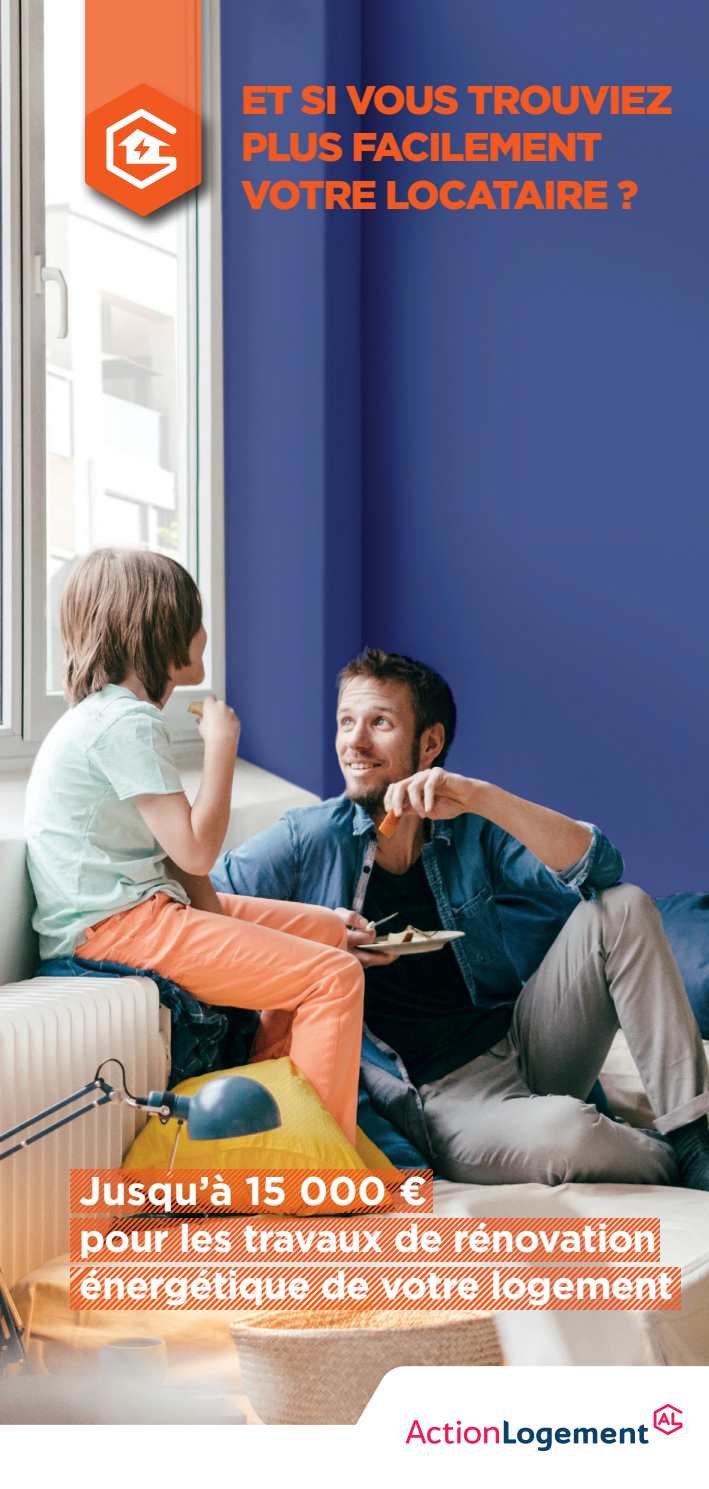
<style>
.page{position:relative;width:709px;height:1489px;background:#fff}
.page>*{position:absolute;margin:0;border:0;box-sizing:border-box;transform-origin:0 0}
.t1{font:900 40px/47.5px "Gotham";letter-spacing:-.04em;color:#f15921}
.t2{font:700 40px "Gotham";color:#fff}
.t3{font:700 38.75px/46.5px "Gotham";letter-spacing:-.02em;color:#fff}
</style>
<div class="page">
<img style="left:0;top:0;width:709px;height:1365px">
<svg style="left:0;top:1365px;width:709px;height:87px"></svg>
<svg style="left:405px;top:1403px;width:277px;height:47px"></svg>
<img style="left:71px;top:1169px;width:361px;height:43px">
<svg style="left:71px;top:1218px;width:609px;height:91px;background:#e98e69"></svg>
<div style="left:78px;top:0;width:144px;height:236px;background:#231f20;opacity:.7"></div>
<svg style="left:85px;top:0;width:116px;height:216px;background:#ec7c52"></svg>
<p class="t1" style="left:241px;top:75px;width:433px">ET SI VOUS TROUVIEZ<br>PLUS FACILEMENT<br>VOTRE LOCATAIRE ?</p>
<p class="t2" style="left:79px;top:1164px;width:350px">Jusqu’à 15 000 €</p>
<p class="t3" style="left:79px;top:1214px;width:595px">pour les travaux de rénovation énergétique de votre logement</p>
</div>
